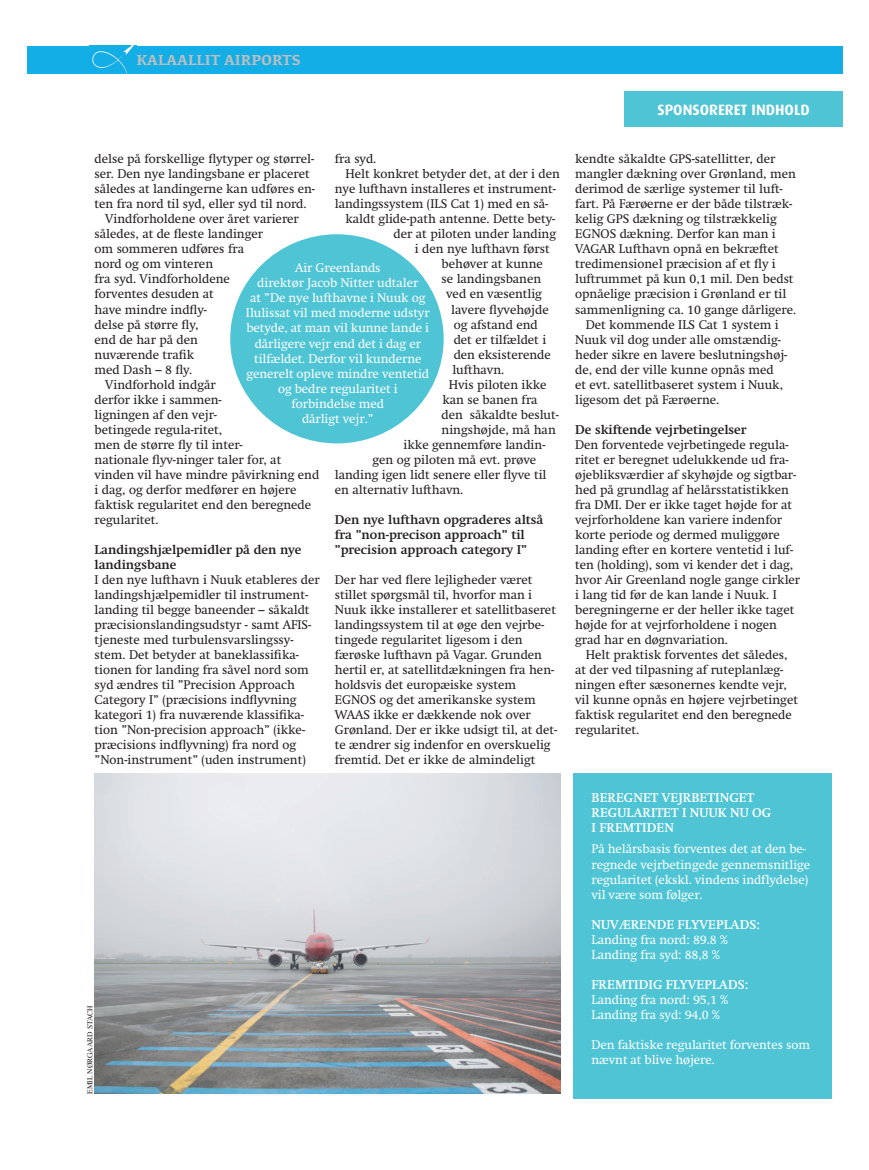
<style>
.page{position:relative;width:869px;height:1170px;background:#fff}
.page>*{position:absolute;margin:0;border:0;box-sizing:border-box;transform-origin:0 0}
.t1{font:700 15px "Dax";color:#fff}
.t2{font:700 15px "Kefa";color:#bcbdc0}
.t3{font:12.5px/15px "Swift";color:#231f20}
.t4{font:12.5px/15px "Swift";letter-spacing:-.005em;color:#fff}
.t5{font:700 12.5px/15px "Swift";color:#231f20}
.t6{font:700 12.5px/15px "Swift";letter-spacing:.01em;color:#fff}
.t7{font:7.5px "Times";color:#231f20}
</style>
<div class="page">
<div style="left:230px;top:234px;width:213px;height:209px;background:#4ec4d4;border-radius:50%"></div>
<div style="left:572px;top:773px;width:259px;height:325px;background:#4ec4d4"></div>
<div style="left:27px;top:46px;width:815px;height:28px;background:#13aee5"></div>
<img style="left:90px;top:45px;width:47px;height:1px">
<img style="left:92px;top:46px;width:42px;height:28px">
<div style="left:624px;top:91px;width:218px;height:36px;background:#4ec4d4"></div>
<img style="left:94px;top:773px;width:466px;height:320px">
<p class="t2" style="left:136px;top:50px;width:166px">KALAALLIT AIRPORTS</p>
<p class="t1" style="left:657px;top:101px;width:154px">SPONSORERET INDHOLD</p>
<p class="t3" style="left:94px;top:152px;width:221px">delse på forskellige flytyper og størrel-</p>
<p class="t3" style="left:94px;top:167px;width:216px">ser. Den nye landingsbane er placeret</p>
<p class="t3" style="left:94px;top:182px;width:222px">således at landingerne kan udføres en-</p>
<p class="t3" style="left:94px;top:197px;width:213px">ten fra nord til syd, eller syd til nord.</p>
<p class="t3" style="left:105px;top:212px;width:195px">Vindforholdene over året varierer</p>
<p class="t3" style="left:94px;top:227px;width:170px">således, at de fleste landinger</p>
<p class="t3" style="left:94px;top:242px;width:151px">om sommeren udføres fra</p>
<p class="t3" style="left:94px;top:257px;width:120px">nord og om vinteren</p>
<p class="t3" style="left:94px;top:272px;width:137px">fra syd. Vindforholdene</p>
<p class="t3" style="left:94px;top:287px;width:121px">forventes desuden at</p>
<p class="t3" style="left:94px;top:302px;width:114px">have mindre indfly-</p>
<p class="t3" style="left:94px;top:317px;width:106px">delse på større fly,</p>
<p class="t3" style="left:94px;top:332px;width:105px">end de har på den</p>
<p class="t3" style="left:94px;top:347px;width:101px">nuværende trafik</p>
<p class="t3" style="left:94px;top:362px;width:99px">med Dash – 8 fly.</p>
<p class="t3" style="left:105px;top:377px;width:112px">Vindforhold indgår</p>
<p class="t3" style="left:94px;top:392px;width:128px">derfor ikke i sammen-</p>
<p class="t3" style="left:94px;top:407px;width:124px">ligningen af den vejr-</p>
<p class="t3" style="left:94px;top:422px;width:129px">betingede regula-ritet,</p>
<p class="t3" style="left:94px;top:437px;width:150px">men de større fly til inter-</p>
<p class="t3" style="left:94px;top:452px;width:188px">nationale flyv-ninger taler for, at</p>
<p class="t3" style="left:94px;top:467px;width:226px">vinden vil have mindre påvirkning end</p>
<p class="t3" style="left:94px;top:482px;width:203px">i dag, og derfor medfører en højere</p>
<p class="t3" style="left:94px;top:497px;width:218px">faktisk regularitet end den beregnede</p>
<p class="t3" style="left:94px;top:512px;width:66px">regularitet.</p>
<p class="t5" style="left:94px;top:542px;width:208px">Landingshjælpemidler på den nye landingsbane</p>
<p class="t3" style="left:94px;top:572px;width:226px">I den nye lufthavn i Nuuk etableres der landingshjælpemidler til instrument&shy;landing til begge baneender – såkaldt præcisionslandingsudstyr - samt AFIS&shy;tjeneste med turbulensvarslingssy&shy;stem. Det betyder at baneklassifika&shy;tionen for landing fra såvel nord som syd ændres til ”Precision Approach Category I” (præcisions indflyvning kategori 1) fra nuværende klassifika&shy;tion ”Non-precision approach” (ikke&shy;præcisions indflyvning) fra nord og ”Non-instrument” (uden instrument)</p>
<p class="t3" style="left:335px;top:152px;width:43px">fra syd.</p>
<p class="t3" style="left:345px;top:167px;width:216px">Helt konkret betyder det, at der i den</p>
<p class="t3" style="left:335px;top:182px;width:222px">nye lufthavn installeres et instrument-</p>
<p class="t3" style="left:335px;top:197px;width:215px">landingssystem (ILS Cat 1) med en så-</p>
<p class="t3" style="left:345px;top:212px;width:211px">kaldt glide-path antenne. Dette bety-</p>
<p class="t3" style="left:393px;top:227px;width:164px">der at piloten under landing</p>
<p class="t3" style="left:414px;top:242px;width:136px">i den nye lufthavn først</p>
<p class="t3" style="left:441px;top:257px;width:103px">behøver at kunne</p>
<p class="t3" style="left:441px;top:272px;width:101px">se landingsbanen</p>
<p class="t3" style="left:446px;top:287px;width:97px">ved en væsentlig</p>
<p class="t3" style="left:451px;top:302px;width:99px">lavere flyvehøjde</p>
<p class="t3" style="left:453px;top:317px;width:85px">og afstand end</p>
<p class="t3" style="left:453px;top:332px;width:94px">det er tilfældet i</p>
<p class="t3" style="left:453px;top:347px;width:99px">den eksisterende</p>
<p class="t3" style="left:452px;top:362px;width:53px">lufthavn.</p>
<p class="t3" style="left:448px;top:377px;width:99px">Hvis piloten ikke</p>
<p class="t3" style="left:442px;top:392px;width:97px">kan se banen fra</p>
<p class="t3" style="left:441px;top:407px;width:119px">den såkaldte beslut-</p>
<p class="t3" style="left:441px;top:422px;width:116px">ningshøjde, må han</p>
<p class="t3" style="left:403px;top:437px;width:143px">ikke gennemføre landin-</p>
<p class="t3" style="left:372px;top:452px;width:165px">gen og piloten må evt. prøve</p>
<p class="t3" style="left:335px;top:467px;width:213px">landing igen lidt senere eller flyve til</p>
<p class="t3" style="left:335px;top:482px;width:130px">en alternativ lufthavn.</p>
<p class="t5" style="left:335px;top:512px;width:210px">Den nye lufthavn opgraderes altså fra ”non-precison approach” til ”precision approach category I”</p>
<p class="t3" style="left:335px;top:572px;width:224px">Der har ved flere lejligheder været stillet spørgsmål til, hvorfor man i Nuuk ikke installerer et satellitbaseret landingssystem til at øge den vejrbe&shy;tingede regularitet ligesom i den færøske lufthavn på Vagar. Grunden hertil er, at satellitdækningen fra hen&shy;holdsvis det europæiske system EGNOS og det amerikanske system WAAS ikke er dækkende nok over Grønland. Der er ikke udsigt til, at det&shy;te ændrer sig indenfor en overskuelig fremtid. Det er ikke de almindeligt</p>
<p class="t4" style="left:246px;top:261px;width:185px;text-align:center">Air Greenlands<br>direktør Jacob Nitter udtaler<br>at ”De nye lufthavne i Nuuk og<br>Ilulissat vil med moderne udstyr betyde, at man vil kunne lande i dårligere vejr end det i dag er tilfældet. Derfor vil kunderne generelt opleve mindre ventetid og bedre regularitet i forbindelse med<br>dårligt vejr.”</p>
<p class="t7" style="left:83px;top:1093px;width:90px;rotate:-90deg">EMIL NØRGAARD STACH</p>
<p class="t3" style="left:575px;top:152px;width:202px">kendte såkaldte GPS-satellitter, der</p>
<p class="t3" style="left:575px;top:167px;width:222px">mangler dækning over Grønland, men</p>
<p class="t3" style="left:575px;top:182px;width:209px">derimod de særlige systemer til luft-</p>
<p class="t3" style="left:575px;top:197px;width:218px">fart. På Færøerne er der både tilstræk-</p>
<p class="t3" style="left:575px;top:212px;width:203px">kelig GPS dækning og tilstrækkelig</p>
<p class="t3" style="left:575px;top:227px;width:202px">EGNOS dækning. Derfor kan man i</p>
<p class="t3" style="left:575px;top:242px;width:205px">VAGAR Lufthavn opnå en bekræftet</p>
<p class="t3" style="left:575px;top:257px;width:202px">tredimensionel præcision af et fly i</p>
<p class="t3" style="left:575px;top:272px;width:220px">luftrummet på kun 0,1 mil. Den bedst</p>
<p class="t3" style="left:575px;top:287px;width:213px">opnåelige præcision i Grønland er til</p>
<p class="t3" style="left:575px;top:302px;width:223px">sammenligning ca. 10 gange dårligere.</p>
<p class="t3" style="left:585px;top:317px;width:194px">Det kommende ILS Cat 1 system i</p>
<p class="t3" style="left:575px;top:332px;width:207px">Nuuk vil dog under alle omstændig-</p>
<p class="t3" style="left:575px;top:347px;width:214px">heder sikre en lavere beslutningshøj-</p>
<p class="t3" style="left:575px;top:362px;width:200px">de, end der ville kunne opnås med</p>
<p class="t3" style="left:575px;top:377px;width:209px">et evt. satellitbaseret system i Nuuk,</p>
<p class="t3" style="left:575px;top:392px;width:146px">ligesom det på Færøerne.</p>
<p class="t5" style="left:575px;top:422px;width:173px">De skiftende vejrbetingelser</p>
<p class="t3" style="left:575px;top:437px;width:226px">Den forventede vejrbetingede regula&shy;ritet er beregnet udelukkende ud fra&shy;øjebliksværdier af skyhøjde og sigtbar&shy;hed på grundlag af helårsstatistikken fra DMI. Der er ikke taget højde for at vejrforholdene kan variere indenfor korte periode og dermed muliggøre landing efter en kortere ventetid i luf&shy;ten (holding), som vi kender det i dag, hvor Air Greenland nogle gange cirkler i lang tid før de kan lande i Nuuk. I beregningerne er der heller ikke taget højde for at vejrforholdene i nogen grad har en døgnvariation.</p>
<p class="t3" style="left:575px;top:647px;width:224px;text-indent:11px">Helt praktisk forventes det således, at der ved tilpasning af ruteplanlæg&shy;ningen efter sæsonernes kendte vejr, vil kunne opnås en højere vejrbetinget faktisk regularitet end den beregnede regularitet.</p>
<p class="t6" style="left:591px;top:790px;width:181px">BEREGNET VEJRBETINGET<br>REGULARITET I NUUK NU OG<br>I FREMTIDEN</p>
<p class="t4" style="left:591px;top:841px;width:220px">På helårsbasis forventes det at den be&shy;regnede vejrbetingede gennemsnitlige regularitet (ekskl. vindens indflydelse) vil være som følger.</p>
<p class="t6" style="left:591px;top:916px;width:170px">NUVÆRENDE FLYVEPLADS:</p>
<p class="t4" style="left:591px;top:931px;width:138px">Landing fra nord: 89.8 %<br>Landing fra syd: 88,8 %</p>
<p class="t6" style="left:591px;top:976px;width:158px">FREMTIDIG FLYVEPLADS:</p>
<p class="t4" style="left:591px;top:991px;width:138px">Landing fra nord: 95,1 %<br>Landing fra syd: 94,0 %</p>
<p class="t4" style="left:591px;top:1036px;width:220px">Den faktiske regularitet forventes som nævnt at blive højere.</p>
</div>
